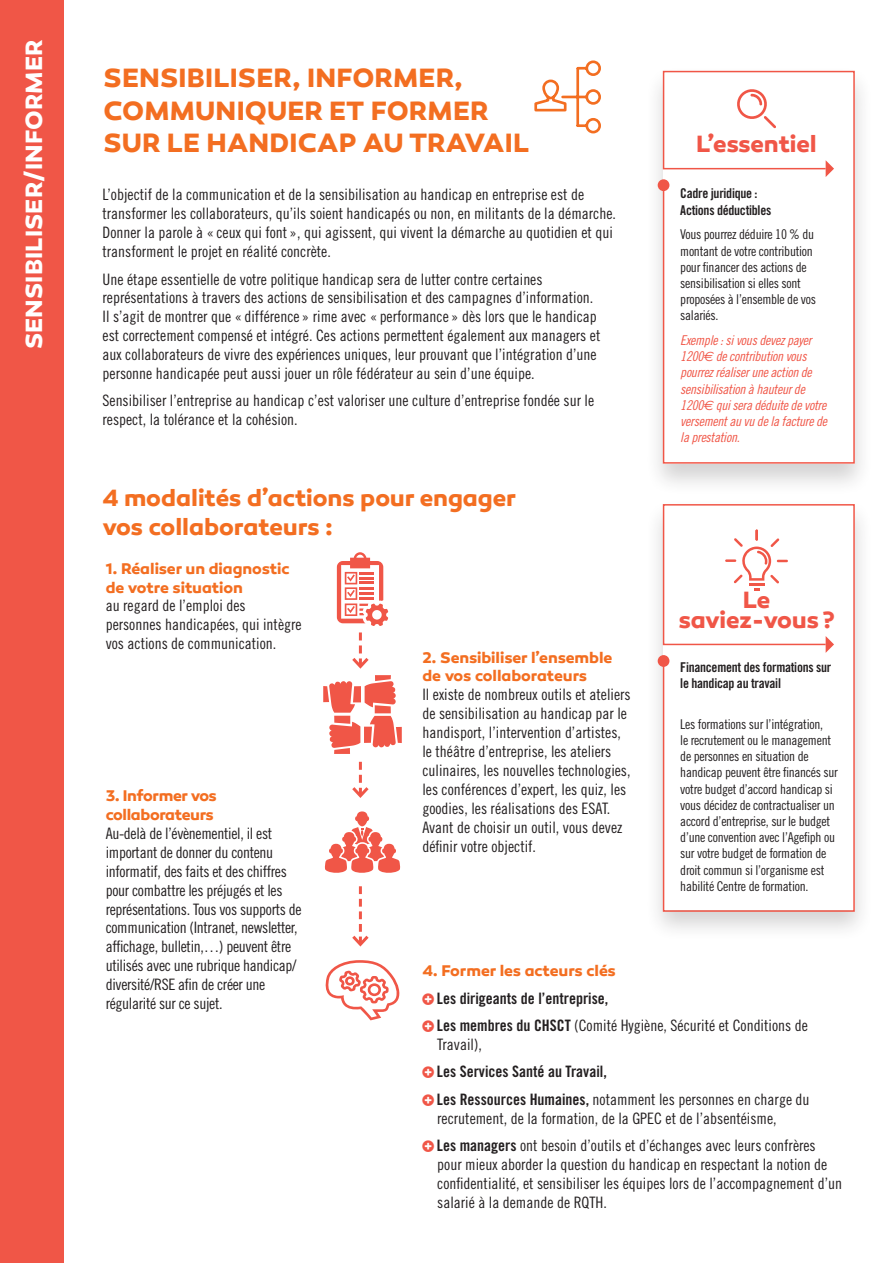
<style>
.page{position:relative;width:893px;height:1263px;background:#fff}
.page>*{position:absolute;margin:0;border:0;box-sizing:border-box;transform-origin:0 0}
.t1{font:700 27px/32.4px "Canaro";letter-spacing:.01em;color:#f36e21}
.t2{font:700 24px/28.8px "Canaro";letter-spacing:-.005em;color:#f36e21}
.t3{font:700 24px/19.8px "Canaro";letter-spacing:-.01em;color:#f05647;text-align:center}
.t4{font:700 24px "Canaro";letter-spacing:.01em;color:#fff}
.t5{font:15.75px/18.9px "Trade Gothic Cond Eighteen";color:#231f20}
.t6{font:15.75px/18.9px "Trade Gothic Cond Eighteen";letter-spacing:-.02em;color:#231f20}
.t7{font:700 15.75px/18.9px "Canaro";letter-spacing:-.01em;color:#f36e21}
.t8{font:15.75px "Trade Gothic Bold Cond Twenty";color:#231f20}
.t9{font:13.5px/16.2px "Trade Gothic Cond Eighteen";letter-spacing:-.02em;color:#231f20}
.t10{font:13.5px/16.2px "Trade Gothic Cond Eighteen Obl";letter-spacing:-.02em;color:#f05647}
.t11{font:13.5px/16.2px "Trade Gothic Bold Cond Twenty";letter-spacing:-.02em;color:#231f20}
.s1{font-family:"Euro Sans";font-style:italic}
.s2{font-family:"Trade Gothic Bold Cond Twenty"}
</style>
<div class="page">
<div style="left:644px;top:65px;width:229px;height:430px;background:#231f20;opacity:.2"></div>
<div style="left:644px;top:498px;width:229px;height:444px;background:#231f20;opacity:.2"></div>
<svg style="left:662px;top:70px;width:193px;height:394px"></svg>
<div style="left:658px;top:179px;width:11px;height:12px;background:#f05647;border-radius:50%"></div>
<svg style="left:826px;top:160px;width:8px;height:17px"></svg>
<svg style="left:662px;top:503px;width:193px;height:409px"></svg>
<div style="left:658px;top:655px;width:11px;height:12px;background:#f05647;border-radius:50%"></div>
<svg style="left:826px;top:636px;width:8px;height:17px"></svg>
<svg style="left:736px;top:88px;width:40px;height:40px"></svg>
<svg style="left:725px;top:529px;width:63px;height:62px"></svg>
<div style="left:0;top:0;width:63px;height:1263px;background:#f05647"></div>
<svg style="left:337px;top:552px;width:51px;height:74px"></svg>
<svg style="left:324px;top:811px;width:77px;height:62px"></svg>
<svg style="left:325px;top:960px;width:75px;height:60px"></svg>
<svg style="left:534px;top:60px;width:67px;height:74px"></svg>
<svg style="left:323px;top:632px;width:79px;height:122px"></svg>
<svg style="left:352px;top:762px;width:17px;height:36px"></svg>
<svg style="left:352px;top:886px;width:17px;height:61px"></svg>
<h2 class="t4" style="left:19px;top:349px;width:312px;rotate:-90deg">SENSIBILISER/INFORMER</h2>
<h1 class="t1" style="left:104px;top:62px;width:427px">SENSIBILISER, INFORMER,<br>COMMUNIQUER ET FORMER<br>SUR LE HANDICAP AU TRAVAIL</h1>
<p class="t5" style="left:103px;top:185px;width:515px">L’objectif de la communication et de la sensibilisation au handicap en entreprise est de transformer les collaborateurs, qu’ils soient handicapés ou non, en militants de la démarche.<br>Donner la parole à «ceux qui font », qui agissent, qui vivent la démarche au quotidien et qui transforment le projet en réalité concrète.</p>
<p class="t5" style="left:103px;top:269px;width:499px">Une étape essentielle de votre politique handicap sera de lutter contre certaines représentations à travers des actions de sensibilisation et des campagnes d’information.<br>Il s’agit de montrer que «différence» rime avec « performance » dès lors que le handicap est correctement compensé et intégré. Ces actions permettent également aux managers et aux collaborateurs de vivre des expériences uniques, leur prouvant que l’intégration d’une personne handicapée peut aussi jouer un rôle fédérateur au sein d’une équipe.</p>
<p class="t5" style="left:103px;top:391px;width:493px">Sensibiliser l’entreprise au handicap c’est valoriser une culture d’entreprise fondée sur le respect, la tolérance et la cohésion.</p>
<h2 class="t2" style="left:103px;top:483px;width:415px">4 modalités d’actions pour engager vos collaborateurs :</h2>
<h2 class="t3" style="left:696px;top:133px;width:122px">L’essentiel</h2>
<p class="t11" style="left:680px;top:185px;width:93px">Cadre juridique :<br>Actions déductibles</p>
<p class="t9" style="left:680px;top:226px;width:137px">Vous pourrez déduire 10 % du montant de votre contribution pour financer des actions de sensibilisation si elles sont proposées à l’ensemble de vos salariés.</p>
<p class="t10" style="left:680px;top:332px;width:148px">Exemple : si vous devez payer<br>1200<span class="s1">€</span> de contribution vous pourrez réaliser une action de sensibilisation à hauteur de<br>1200<span class="s1">€</span> qui sera déduite de votre versement au vu de la facture de la prestation.</p>
<p class="t7" style="left:106px;top:559px;width:185px">1. Réaliser un diagnostic de votre situation</p>
<p class="t5" style="left:106px;top:596px;width:197px">au regard de l’emploi des personnes handicapées, qui intègre vos actions de communication.</p>
<p class="t7" style="left:106px;top:786px;width:113px">3. Informer vos collaborateurs</p>
<p class="t6" style="left:106px;top:824px;width:198px">Au-delà de l’évènementiel, il est important de donner du contenu informatif, des faits et des chiffres pour combattre les préjugés et les représentations. Tous vos supports de communication (Intranet, newsletter, affichage, bulletin,…) peuvent être utilisés avec une rubrique handicap/ diversité/RSE afin de créer une régularité sur ce sujet.</p>
<p class="t7" style="left:422px;top:648px;width:192px">2. Sensibiliser l’ensemble de vos collaborateurs</p>
<p class="t5" style="left:422px;top:685px;width:210px">Il existe de nombreux outils et ateliers de sensibilisation au handicap par le handisport, l’intervention d’artistes, le théâtre d’entreprise, les ateliers culinaires, les nouvelles technologies, les conférences d’expert, les quiz, les goodies, les réalisations des ESAT.<br>Avant de choisir un outil, vous devez définir votre objectif.</p>
<h2 class="t3" style="left:678px;top:590px;width:158px">Le saviez-vous ?</h2>
<p class="t11" style="left:680px;top:659px;width:153px">Financement des formations sur le handicap au travail</p>
<p class="t9" style="left:680px;top:716px;width:159px">Les formations sur l’intégration,<br>le recrutement ou le management de personnes en situation de handicap peuvent être financés sur votre budget d’accord handicap si vous décidez de contractualiser un accord d’entreprise, sur le budget d’une convention avec l’Agefiph ou sur votre budget de formation de droit commun si l’organisme est habilité Centre de formation.</p>
<p class="t7" style="left:422px;top:961px;width:195px">4. Former les acteurs clés</p>
<p class="t8" style="left:437px;top:988px;width:173px">Les dirigeants de l’entreprise,</p>
<p class="t5" style="left:437px;top:1016px;width:372px"><span class="s2">Les membres du CHSCT</span> (Comité Hygiène, Sécurité et Conditions de<br>Travail),</p>
<p class="t8" style="left:437px;top:1062px;width:171px">Les Services Santé au Travail,</p>
<p class="t5" style="left:437px;top:1089px;width:374px"><span class="s2">Les Ressources Humaines,</span> notamment les personnes en charge du recrutement, de la formation, de la GPEC et de l’absentéisme,</p>
<p class="t5" style="left:437px;top:1136px;width:407px"><span class="s2">Les managers</span> ont besoin d’outils et d’échanges avec leurs confrères pour mieux aborder la question du handicap en respectant la notion de confidentialité, et sensibiliser les équipes lors de l’accompagnement d’un salarié à la demande de RQTH.</p>
</div>
